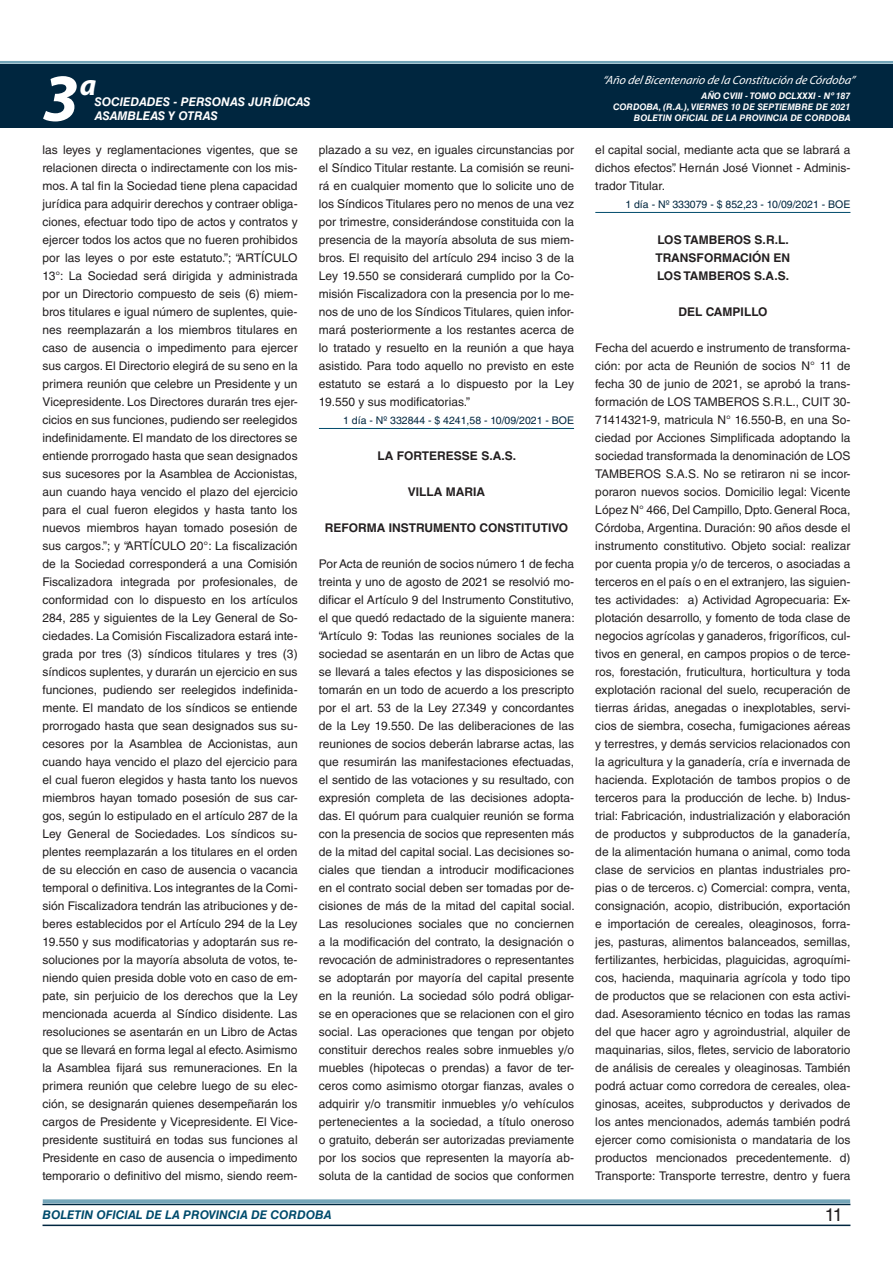
<style>
.page{position:relative;width:893px;height:1263px;background:#fff}
.page>*{position:absolute;margin:0;border:0;box-sizing:border-box;transform-origin:0 0}
.t1{font:italic 700 67.5px "Myriad Pro";color:#fff}
.t2{font:italic 700 30px "Myriad Pro";color:#fff}
.t3{font:18px "Helvetica LT Std";color:#231f20}
.t4{font:12px/18px "Helvetica LT Std";color:#231f20;text-align:justify}
.t5{font:700 12px/18px "Helvetica LT Std";color:#231f20}
.t6{font:italic 12px "Myriad Pro";color:#fff}
.t7{font:italic 700 12px "Helvetica LT Std";color:#fff}
.t8{font:italic 700 12px "Helvetica LT Std";color:#004b6c}
.t9{font:10.5px "Helvetica LT Std";color:#00263f}
.t10{font:italic 700 9px/10.8px "Helvetica LT Std";color:#fff;text-align:right}
</style>
<div class="page">
<div style="left:0;top:61px;width:893px;height:6px;background:#fff;opacity:.75"></div>
<div style="left:0;top:64px;width:893px;height:64px;background:#00263f"></div>
<hr style="left:43px;top:1224px;width:807px;height:2px;background:#00263f">
<div style="left:42px;top:1198px;width:809px;height:8px;background:#fff;opacity:.75"></div>
<hr style="left:319px;top:428px;width:255px;height:1px;background:#004b6c">
<hr style="left:595px;top:212px;width:255px;height:1px;background:#004b6c">
<h1 class="t1" style="left:43px;top:54px;width:38px">3</h1>
<h2 class="t2" style="left:80px;top:66px;width:18px">a</h2>
<p class="t7" style="left:95px;top:94px;width:217px">SOCIEDADES - PERSONAS JURÍDICAS</p>
<p class="t7" style="left:95px;top:109px;width:125px">ASAMBLEAS Y OTRAS</p>
<p class="t4" style="left:43px;top:141px;width:257px">las leyes y reglamentaciones vigentes, que se relacionen directa o indirectamente con los mis&shy;mos. A tal fin la Sociedad tiene plena capacidad jurídica para adquirir derechos y contraer obliga&shy;ciones, efectuar todo tipo de actos y contratos y ejercer todos los actos que no fueren prohibidos por las leyes o por este estatuto.”; “ARTÍCULO 13°: La Sociedad será dirigida y administrada por un Directorio compuesto de seis (6) miem&shy;bros titulares e igual número de suplentes, quie&shy;nes reemplazarán a los miembros titulares en caso de ausencia o impedimento para ejercer sus cargos. El Directorio elegirá de su seno en la primera reunión que celebre un Presidente y un Vicepresidente. Los Directores durarán tres ejer&shy;cicios en sus funciones, pudiendo ser reelegidos indefinidamente. El mandato de los directores se entiende prorrogado hasta que sean designados sus sucesores por la Asamblea de Accionistas, aun cuando haya vencido el plazo del ejercicio para el cual fueron elegidos y hasta tanto los nuevos miembros hayan tomado posesión de sus cargos.”; y “ARTÍCULO 20°: La fiscalización de la Sociedad corresponderá a una Comisión Fiscalizadora integrada por profesionales, de conformidad con lo dispuesto en los artículos 284, 285 y siguientes de la Ley General de So&shy;ciedades. La Comisión Fiscalizadora estará inte&shy;grada por tres (3) síndicos titulares y tres (3) síndicos suplentes, y durarán un ejercicio en sus funciones, pudiendo ser reelegidos indefinida&shy;mente. El mandato de los síndicos se entiende prorrogado hasta que sean designados sus su&shy;cesores por la Asamblea de Accionistas, aun cuando haya vencido el plazo del ejercicio para el cual fueron elegidos y hasta tanto los nuevos miembros hayan tomado posesión de sus car&shy;gos, según lo estipulado en el artículo 287 de la Ley General de Sociedades. Los síndicos su&shy;plentes reemplazarán a los titulares en el orden de su elección en caso de ausencia o vacancia temporal o definitiva. Los integrantes de la Comi&shy;sión Fiscalizadora tendrán las atribuciones y de&shy;beres establecidos por el Artículo 294 de la Ley 19.550 y sus modificatorias y adoptarán sus re&shy;soluciones por la mayoría absoluta de votos, te&shy;niendo quien presida doble voto en caso de em&shy;pate, sin perjuicio de los derechos que la Ley mencionada acuerda al Síndico disidente. Las resoluciones se asentarán en un Libro de Actas que se llevará en forma legal al efecto. Asimismo la Asamblea fijará sus remuneraciones. En la primera reunión que celebre luego de su elec&shy;ción, se designarán quienes desempeñarán los cargos de Presidente y Vicepresidente. El Vice&shy;presidente sustituirá en todas sus funciones al Presidente en caso de ausencia o impedimento temporario o definitivo del mismo, siendo reem-</p>
<p class="t4" style="left:319px;top:141px;width:257px">plazado a su vez, en iguales circunstancias por el Síndico Titular restante. La comisión se reuni&shy;rá en cualquier momento que lo solicite uno de los Síndicos Titulares pero no menos de una vez por trimestre, considerándose constituida con la presencia de la mayoría absoluta de sus miem&shy;bros. El requisito del artículo 294 inciso 3 de la Ley 19.550 se considerará cumplido por la Co&shy;misión Fiscalizadora con la presencia por lo me&shy;nos de uno de los Síndicos Titulares, quien infor&shy;mará posteriormente a los restantes acerca de lo tratado y resuelto en la reunión a que haya asistido. Para todo aquello no previsto en este estatuto se estará a lo dispuesto por la Ley 19.550 y sus modificatorias.”</p>
<p class="t9" style="left:343px;top:414px;width:232px">1 día - Nº 332844 - $ 4241,58 - 10/09/2021 - BOE</p>
<p class="t5" style="left:377px;top:446px;width:140px">LA FORTERESSE S.A.S.</p>
<p class="t5" style="left:408px;top:482px;width:79px">VI LLA MARIA</p>
<p class="t5" style="left:325px;top:518px;width:245px">REFORMA INSTRUMENTO CONSTITUTIVO</p>
<p class="t4" style="left:319px;top:555px;width:257px">Por Acta de reunión de socios número 1 de fecha treinta y uno de agosto de 2021 se resolvió mo&shy;dificar el Artículo 9 del Instrumento Constitutivo, el que quedó redactado de la siguiente manera: “Artículo 9: Todas las reuniones sociales de la sociedad se asentarán en un libro de Actas que se llevará a tales efectos y las disposiciones se tomarán en un todo de acuerdo a los prescripto por el art. 53 de la Ley 27.349 y concordantes de la Ley 19.550. De las deliberaciones de las reuniones de socios deberán labrarse actas, las que resumirán las manifestaciones efectuadas, el sentido de las votaciones y su resultado, con expresión completa de las decisiones adopta&shy;das. El quórum para cualquier reunión se forma con la presencia de socios que representen más de la mitad del capital social. Las decisiones so&shy;ciales que tiendan a introducir modificaciones en el contrato social deben ser tomadas por de&shy;cisiones de más de la mitad del capital social.<br>Las resoluciones sociales que no conciernen a la modificación del contrato, la designación o revocación de administradores o representantes se adoptarán por mayoría del capital presente en la reunión. La sociedad sólo podrá obligar&shy;se en operaciones que se relacionen con el giro social. Las operaciones que tengan por objeto constituir derechos reales sobre inmuebles y/o muebles (hipotecas o prendas) a favor de ter&shy;ceros como asimismo otorgar fianzas, avales o adquirir y/o transmitir inmuebles y/o vehículos pertenecientes a la sociedad, a título oneroso o gratuito, deberán ser autorizadas previamente por los socios que representen la mayoría ab&shy;soluta de la cantidad de socios que conformen</p>
<p class="t6" style="left:603px;top:72px;width:254px">“Año delBicentenario de la Constitución de Córdoba”</p>
<p class="t10" style="left:613px;top:91px;width:239px">AÑO CVIII - TOMO DCLXXXI - Nº 187<br>CORDOBA, (R.A.), VIERNES 10 DE SEPTIEMBRE DE 2021<br>BOLETIN OFICIAL DE LA PROVINCIA DE CORDOBA</p>
<p class="t4" style="left:595px;top:141px;width:257px">el capital social, mediante acta que se labrará a dichos efectos”. Hernán José Vionnet - Adminis&shy;trador Titular.</p>
<p class="t9" style="left:625px;top:198px;width:227px">1 día - Nº 333079 - $ 852,23 - 10/09/2021 - BOE</p>
<p class="t5" style="left:655px;top:230px;width:135px">LOS TAMBEROS S.R.L.<br>TRANSFORMAC</p>
<p class="t5" style="left:657px;top:248px;width:135px;text-align:right">IÓN EN<br>LOS TAMBEROS S.A.S.</p>
<p class="t5" style="left:678px;top:302px;width:91px">DEL CAMPILLO</p>
<p class="t4" style="left:595px;top:339px;width:257px">Fecha del acuerdo e instrumento de transforma&shy;ción: por acta de Reunión de socios N° 11 de fecha 30 de junio de 2021, se aprobó la trans&shy;formación de LOS TAMBEROS S.R.L., CUIT 30- 71414321-9, matricula N° 16.550-B, en una So&shy;ciedad por Acciones Simplificada adoptando la sociedad transformada la denominación de LOS TAMBEROS S.A.S. No se retiraron ni se incor&shy;poraron nuevos socios. Domicilio legal: Vicente López N° 466, Del Campillo, Dpto. General Roca, Córdoba, Argentina. Duración: 90 años desde el instrumento constitutivo. Objeto social: realizar por cuenta propia y/o de terceros, o asociadas a terceros en el país o en el extranjero, las siguien&shy;tes actividades: a) Actividad Agropecuaria: Ex&shy;plotación desarrollo, y fomento de toda clase de negocios agrícolas y ganaderos, frigoríficos, cul&shy;tivos en general, en campos propios o de terce&shy;ros, forestación, fruticultura, horticultura y toda explotación racional del suelo, recuperación de tierras áridas, anegadas o inexplotables, servi&shy;cios de siembra, cosecha, fumigaciones aéreas y terrestres, y demás servicios relacionados con la agricultura y la ganadería, cría e invernada de hacienda. Explotación de tambos propios o de terceros para la producción de leche. b) Indus&shy;trial: Fabricación, industrialización y elaboración de productos y subproductos de la ganadería, de la alimentación humana o animal, como toda clase de servicios en plantas industriales pro&shy;pias o de terceros. c) Comercial: compra, venta, consignación, acopio, distribución, exportación e importación de cereales, oleaginosos, forra&shy;jes, pasturas, alimentos balanceados, semillas, fertilizantes, herbicidas, plaguicidas, agroquími&shy;cos, hacienda, maquinaria agrícola y todo tipo de productos que se relacionen con esta activi&shy;dad. Asesoramiento técnico en todas las ramas del que hacer agro y agroindustrial, alquiler de maquinarias, silos, fletes, servicio de laboratorio de análisis de cereales y oleaginosas. También podrá actuar como corredora de cereales, olea&shy;ginosas, aceites, subproductos y derivados de los antes mencionados, además también podrá ejercer como comisionista o mandataria de los productos mencionados precedentemente. d)<br>Transporte: Transporte terrestre, dentro y fuera</p>
<p class="t8" style="left:43px;top:1208px;width:290px">BOLETIN OFICIAL DE LA PROVINCIA DE CORDOBA</p>
<h3 class="t3" style="left:825px;top:1204px;width:19px">11</h3>
</div>
